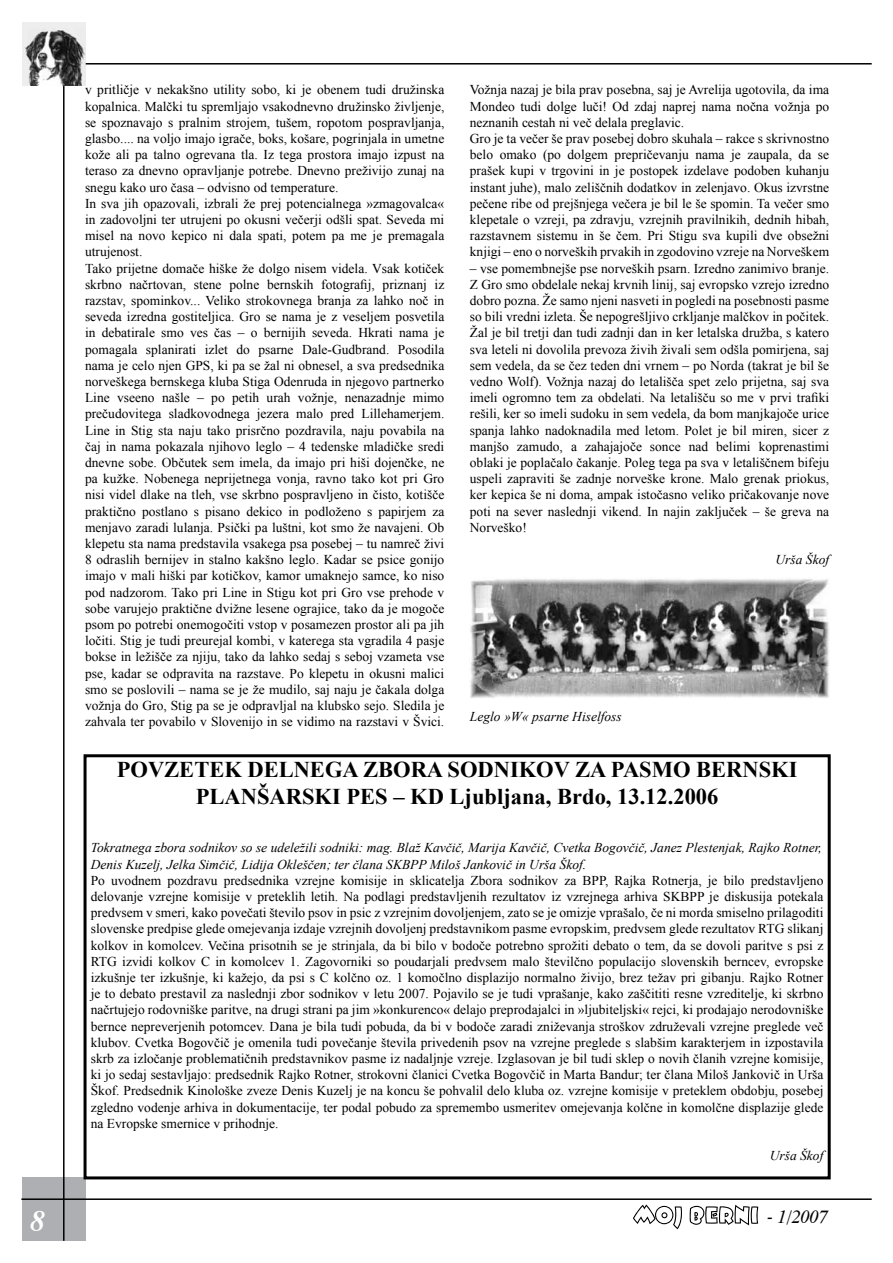
<style>
.page{position:relative;width:893px;height:1263px;background:#fff}
.page>*{position:absolute;margin:0;border:0;box-sizing:border-box;transform-origin:0 0}
.t1{font:italic 700 30px "Dutch 801 BT";color:#fff}
.t2{font:700 22.5px/27px "Times New Roman";color:#000;text-align:center}
.t3{font:italic 18px "Dutch 801 BT";color:#000}
.t4{font:13.5px/16.2px "Times New Roman";color:#000}
.t5{font:italic 13.5px/16.2px "Times New Roman";color:#000}
</style>
<div class="page">
<img style="left:22px;top:22px;width:63px;height:63px">
<div style="left:22px;top:1178px;width:63px;height:63px;background:#aeafb2"></div>
<hr style="left:63px;top:86px;width:2px;height:1155px;background:#000">
<hr style="left:86px;top:63px;width:786px;height:2px;background:#000">
<hr style="left:21px;top:1198px;width:851px;height:2px;background:#000">
<svg style="left:633px;top:1204px;width:125px;height:25px"></svg>
<img style="left:470px;top:579px;width:359px;height:119px">
<div style="left:84px;top:754px;width:747px;height:425px;border:3px solid #000"></div>
<p class="t4" style="left:85px;top:82px;width:361px">v pritličje v nekakšno utility sobo, ki je obenem tudi družinska kopalnica. Malčki tu spremljajo vsakodnevno družinsko življenje, se spoznavajo s pralnim strojem, tušem, ropotom pospravljanja, glasbo.... na voljo imajo igrače, boks, košare, pogrinjala in umetne kože ali pa talno ogrevana tla. Iz tega prostora imajo izpust na teraso za dnevno opravljanje potrebe. Dnevno preživijo zunaj na snegu kako uro časa – odvisno od temperature.<br>In sva jih opazovali, izbrali že prej potencialnega »zmagovalca« in zadovoljni ter utrujeni po okusni večerji odšli spat. Seveda mi misel na novo kepico ni dala spati, potem pa me je premagala utrujenost.<br>Tako prijetne domače hiške že dolgo nisem videla. Vsak kotiček skrbno načrtovan, stene polne bernskih fotografij, priznanj iz razstav, spominkov... Veliko strokovnega branja za lahko noč in seveda izredna gostiteljica. Gro se nama je z veseljem posvetila in debatirale smo ves čas – o bernijih seveda. Hkrati nama je pomagala splanirati izlet do psarne Dale-Gudbrand. Posodila nama je celo njen GPS, ki pa se žal ni obnesel, a sva predsednika norveškega bernskega kluba Stiga Odenruda in njegovo partnerko Line vseeno našle – po petih urah vožnje, nenazadnje mimo prečudovitega sladkovodnega jezera malo pred Lillehamerjem.<br>Line in Stig sta naju tako prisrčno pozdravila, naju povabila na čaj in nama pokazala njihovo leglo – 4 tedenske mladičke sredi dnevne sobe. Občutek sem imela, da imajo pri hiši dojenčke, ne pa kužke. Nobenega neprijetnega vonja, ravno tako kot pri Gro nisi videl dlake na tleh, vse skrbno pospravljeno in čisto, kotišče praktično postlano s pisano dekico in podloženo s papirjem za menjavo zaradi lulanja. Psički pa luštni, kot smo že navajeni. Ob klepetu sta nama predstavila vsakega psa posebej – tu namreč živi 8 odraslih bernijev in stalno kakšno leglo. Kadar se psice gonijo imajo v mali hiški par kotičkov, kamor umaknejo samce, ko niso pod nadzorom. Tako pri Line in Stigu kot pri Gro vse prehode v sobe varujejo praktične dvižne lesene ograjice, tako da je mogoče psom po potrebi onemogočiti vstop v posamezen prostor ali pa jih ločiti. Stig je tudi preurejal kombi, v katerega sta vgradila 4 pasje bokse in ležišče za njiju, tako da lahko sedaj s seboj vzameta vse pse, kadar se odpravita na razstave. Po klepetu in okusni malici smo se poslovili – nama se je že mudilo, saj naju je čakala dolga vožnja do Gro, Stig pa se je odpravljal na klubsko sejo. Sledila je zahvala ter povabilo v Slovenijo in se vidimo na razstavi v Švici.</p>
<p class="t4" style="left:470px;top:82px;width:361px">Vožnja nazaj je bila prav posebna, saj je Avrelija ugotovila, da ima Mondeo tudi dolge luči! Od zdaj naprej nama nočna vožnja po neznanih cestah ni več delala preglavic.<br>Gro je ta večer še prav posebej dobro skuhala – rakce s skrivnostno belo omako (po dolgem prepričevanju nama je zaupala, da se prašek kupi v trgovini in je postopek izdelave podoben kuhanju instant juhe), malo zeliščnih dodatkov in zelenjavo. Okus izvrstne pečene ribe od prejšnjega večera je bil le še spomin. Ta večer smo klepetale o vzreji, pa zdravju, vzrejnih pravilnikih, dednih hibah, razstavnem sistemu in še čem. Pri Stigu sva kupili dve obsežni knjigi – eno o norveških prvakih in zgodovino vzreje na Norveškem</p>
<p class="t4" style="left:470px;top:260px;width:361px;text-align:justify">– vse pomembnejše pse norveških psarn. Izredno zanimivo branje.<br>Z Gro smo obdelale nekaj krvnih linij, saj evropsko vzrejo izredno dobro pozna. Že samo njeni nasveti in pogledi na posebnosti pasme so bili vredni izleta. Še nepogrešljivo crkljanje malčkov in počitek.<br>Žal je bil tretji dan tudi zadnji dan in ker letalska družba, s katero sva leteli ni dovolila prevoza živih živali sem odšla pomirjena, saj sem vedela, da se čez teden dni vrnem – po Norda (takrat je bil še vedno Wolf). Vožnja nazaj do letališča spet zelo prijetna, saj sva imeli ogromno tem za obdelati. Na letališču so me v prvi trafiki rešili, ker so imeli sudoku in sem vedela, da bom manjkajoče urice spanja lahko nadoknadila med letom. Polet je bil miren, sicer z manjšo zamudo, a zahajajoče sonce nad belimi koprenastimi oblaki je poplačalo čakanje. Poleg tega pa sva v letališčnem bifeju uspeli zapraviti še zadnje norveške krone. Malo grenak priokus, ker kepica še ni doma, ampak istočasno veliko pričakovanje nove poti na sever naslednji vikend. In najin zaključek – še greva na Norveško!</p>
<p class="t5" style="left:776px;top:551px;width:55px">Urša Škof</p>
<p class="t5" style="left:470px;top:708px;width:153px">Leglo »W« psarne Hiselfoss</p>
<h2 class="t2" style="left:117px;top:755px;width:682px">POVZETEK DELNEGA ZBORA SODNIKOV ZA PASMO BERNSKI<br>PLANŠARSKI PES – KD Ljubljana, Brdo, 13.12.2006</h2>
<p class="t5" style="left:91px;top:839px;width:732px">Tokratnega zbora sodnikov so se udeležili sodniki: mag. Blaž Kavčič, Marija Kavčič, Cvetka Bogovčič, Janez Plestenjak, Rajko Rotner,<br>Denis Kuzelj, Jelka Simčič, Lidija Okleščen; ter člana SKBPP Miloš Jankovič in Urša Škof.</p>
<p class="t4" style="left:91px;top:872px;width:734px;text-align:justify">Po uvodnem pozdravu predsednika vzrejne komisije in sklicatelja Zbora sodnikov za BPP, Rajka Rotnerja, je bilo predstavljeno delovanje vzrejne komisije v preteklih letih. Na podlagi predstavljenih rezultatov iz vzrejnega arhiva SKBPP je diskusija potekala predvsem v smeri, kako povečati število psov in psic z vzrejnim dovoljenjem, zato se je omizje vprašalo, če ni morda smiselno prilagoditi slovenske predpise glede omejevanja izdaje vzrejnih dovoljenj predstavnikom pasme evropskim, predvsem glede rezultatov RTG slikanj kolkov in komolcev. Večina prisotnih se je strinjala, da bi bilo v bodoče potrebno sprožiti debato o tem, da se dovoli paritve s psi z RTG izvidi kolkov C in komolcev 1. Zagovorniki so poudarjali predvsem malo številčno populacijo slovenskih berncev, evropske izkušnje ter izkušnje, ki kažejo, da psi s C kolčno oz. 1 komočlno displazijo normalno živijo, brez težav pri gibanju. Rajko Rotner je to debato prestavil za naslednji zbor sodnikov v letu 2007. Pojavilo se je tudi vprašanje, kako zaščititi resne vzreditelje, ki skrbno načrtujejo rodovniške paritve, na drugi strani pa jim »konkurenco« delajo preprodajalci in »ljubiteljski« rejci, ki prodajajo nerodovniške bernce nepreverjenih potomcev. Dana je bila tudi pobuda, da bi v bodoče zaradi zniževanja stroškov združevali vzrejne preglede več klubov. Cvetka Bogovčič je omenila tudi povečanje števila privedenih psov na vzrejne preglede s slabšim karakterjem in izpostavila skrb za izločanje problematičnih predstavnikov pasme iz nadaljnje vzreje. Izglasovan je bil tudi sklep o novih članih vzrejne komisije, ki jo sedaj sestavljajo: predsednik Rajko Rotner, strokovni članici Cvetka Bogovčič in Marta Bandur; ter člana Miloš Jankovič in Urša Škof. Predsednik Kinološke zveze Denis Kuzelj je na koncu še pohvalil delo kluba oz. vzrejne komisije v preteklem obdobju, posebej zgledno vodenje arhiva in dokumentacije, ter podal pobudo za spremembo usmeritev omejevanja kolčne in komolčne displazije glede na Evropske smernice v prihodnje.</p>
<p class="t5" style="left:770px;top:1147px;width:55px">Urša Škof</p>
<h1 class="t1" style="left:31px;top:1201px;width:16px">8</h1>
<h3 class="t3" style="left:767px;top:1205px;width:62px">- 1/2007</h3>
</div>
